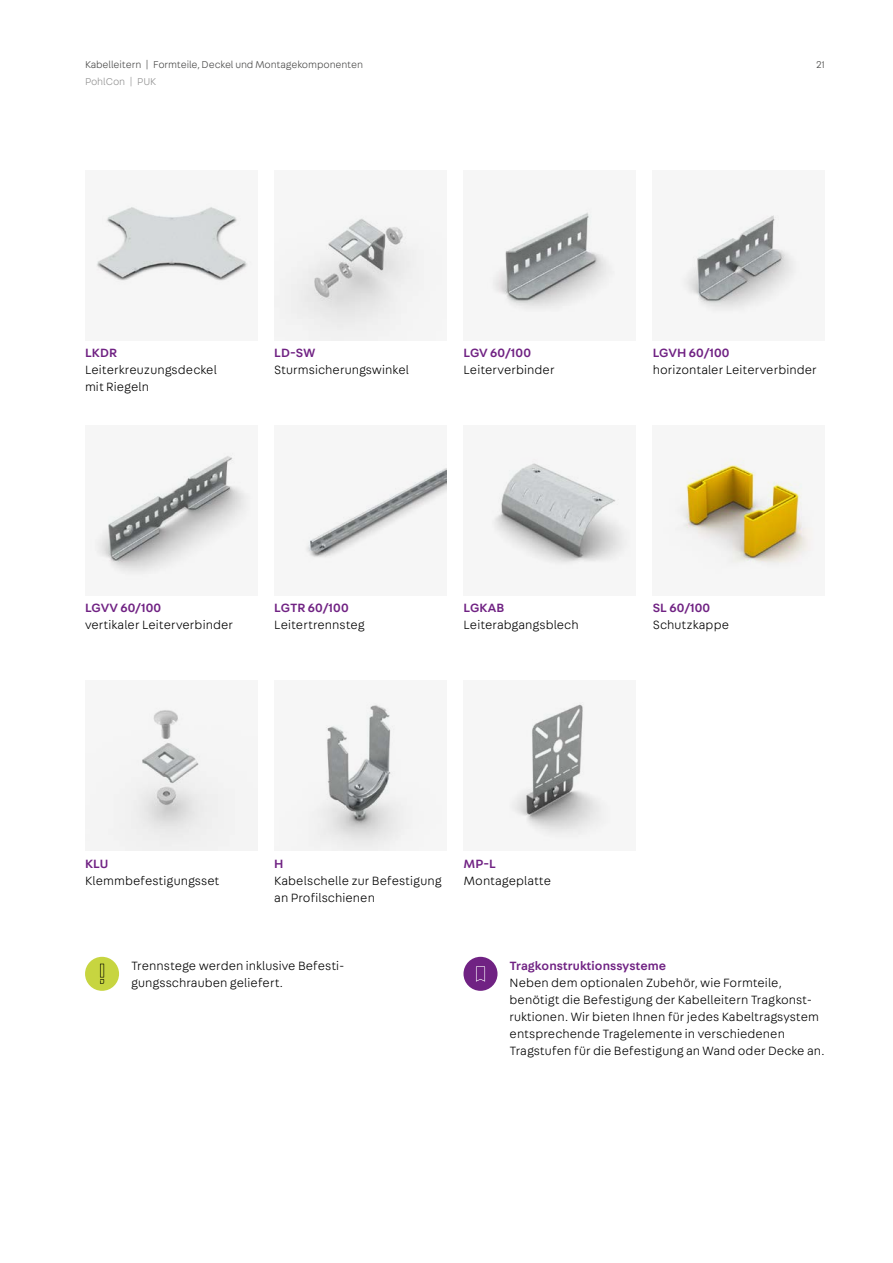
<style>
.page{position:relative;width:893px;height:1263px;background:#fff}
.page>*{position:absolute;margin:0;border:0;box-sizing:border-box;transform-origin:0 0}
.t1{font:300 12.75px/17px "Fabriga";letter-spacing:.005em;color:#000}
.t2{font:500 12.75px "Fabriga";letter-spacing:.005em;color:#702283}
.t3{font:300 10.5px "Fabriga";letter-spacing:-.01em;color:#4a4a49}
.t4{font:300 10.5px "Fabriga";letter-spacing:-.01em;color:#929292}
</style>
<div class="page">
<img style="left:96px;top:203px;width:156px;height:82px">
<img style="left:274px;top:215px;width:168px;height:125px">
<div style="left:463px;top:170px;width:173px;height:170px;background:#f6f6f6"></div>
<img style="left:495px;top:212px;width:111px;height:95px">
<img style="left:492px;top:458px;width:138px;height:108px">
<img style="left:95px;top:452px;width:157px;height:125px">
<img style="left:85px;top:708px;width:172px;height:142px">
<img style="left:681px;top:215px;width:118px;height:98px">
<img style="left:675px;top:458px;width:139px;height:111px">
<img style="left:303px;top:464px;width:143px;height:98px">
<img style="left:291px;top:702px;width:133px;height:148px">
<img style="left:509px;top:702px;width:101px;height:137px">
<div style="left:85px;top:957px;width:34px;height:34px;background:#c7d540;border-radius:50%"></div>
<svg style="left:100px;top:977px;width:4px;height:7px"></svg>
<svg style="left:100px;top:964px;width:4px;height:13px"></svg>
<div style="left:463px;top:957px;width:34px;height:34px;background:#702283;border-radius:50%"></div>
<svg style="left:476px;top:966px;width:9px;height:16px"></svg>
<p class="t3" style="left:85px;top:58px;width:279px">Kabelleitern | Formteile, Deckel und Montagekomponenten</p>
<p class="t4" style="left:85px;top:75px;width:73px">PohlCon | PUK</p>
<p class="t3" style="left:816px;top:58px;width:10px">21</p>
<p class="t2" style="left:85px;top:344px;width:34px">LKDR</p>
<p class="t1" style="left:85px;top:361px;width:133px">Leiterkreuzungsdeckel mit Riegeln</p>
<p class="t2" style="left:274px;top:344px;width:42px">LD-SW</p>
<p class="t1" style="left:274px;top:361px;width:136px">Sturmsicherungswinkel</p>
<p class="t2" style="left:463px;top:344px;width:69px">LGV 60/100</p>
<p class="t1" style="left:463px;top:361px;width:93px">Leiterverbinder</p>
<p class="t2" style="left:653px;top:344px;width:78px">LGVH 60/100</p>
<p class="t1" style="left:653px;top:361px;width:166px">horizontaler Leiterverbinder</p>
<p class="t2" style="left:85px;top:599px;width:78px">LGVV 60/100</p>
<p class="t1" style="left:85px;top:616px;width:150px">vertikaler Leiterverbinder</p>
<p class="t2" style="left:274px;top:599px;width:76px">LGTR 60/100</p>
<p class="t1" style="left:274px;top:616px;width:92px">Leitertrennsteg</p>
<p class="t2" style="left:463px;top:599px;width:42px">LGKAB</p>
<p class="t1" style="left:463px;top:616px;width:117px">Leiterabgangsblech</p>
<p class="t2" style="left:653px;top:599px;width:59px">SL 60/100</p>
<p class="t1" style="left:653px;top:616px;width:78px">Schutzkappe</p>
<p class="t2" style="left:85px;top:855px;width:25px">KLU</p>
<p class="t1" style="left:85px;top:871px;width:136px">Klemmbefestigungsset</p>
<p class="t2" style="left:274px;top:855px;width:11px">H</p>
<p class="t1" style="left:274px;top:871px;width:169px">Kabelschelle zur Befestigung an Profilschienen</p>
<p class="t2" style="left:463px;top:855px;width:34px">MP-L</p>
<p class="t1" style="left:463px;top:871px;width:89px">Montageplatte</p>
<p class="t1" style="left:131px;top:956px;width:215px">Trennstege werden inklusive Befesti&shy;gungsschrauben geliefert.</p>
<p class="t2" style="left:510px;top:957px;width:158px">Tragkonstruktionssysteme</p>
<p class="t1" style="left:510px;top:973px;width:317px">Neben dem optionalen Zubehör, wie Formteile, benötigt die Befestigung der Kabelleitern Tragkonst&shy;ruktionen. Wir bieten Ihnen für jedes Kabeltragsystem entsprechende Tragelemente in verschiedenen Tragstufen für die Befestigung an Wand oder Decke an.</p>
</div>
